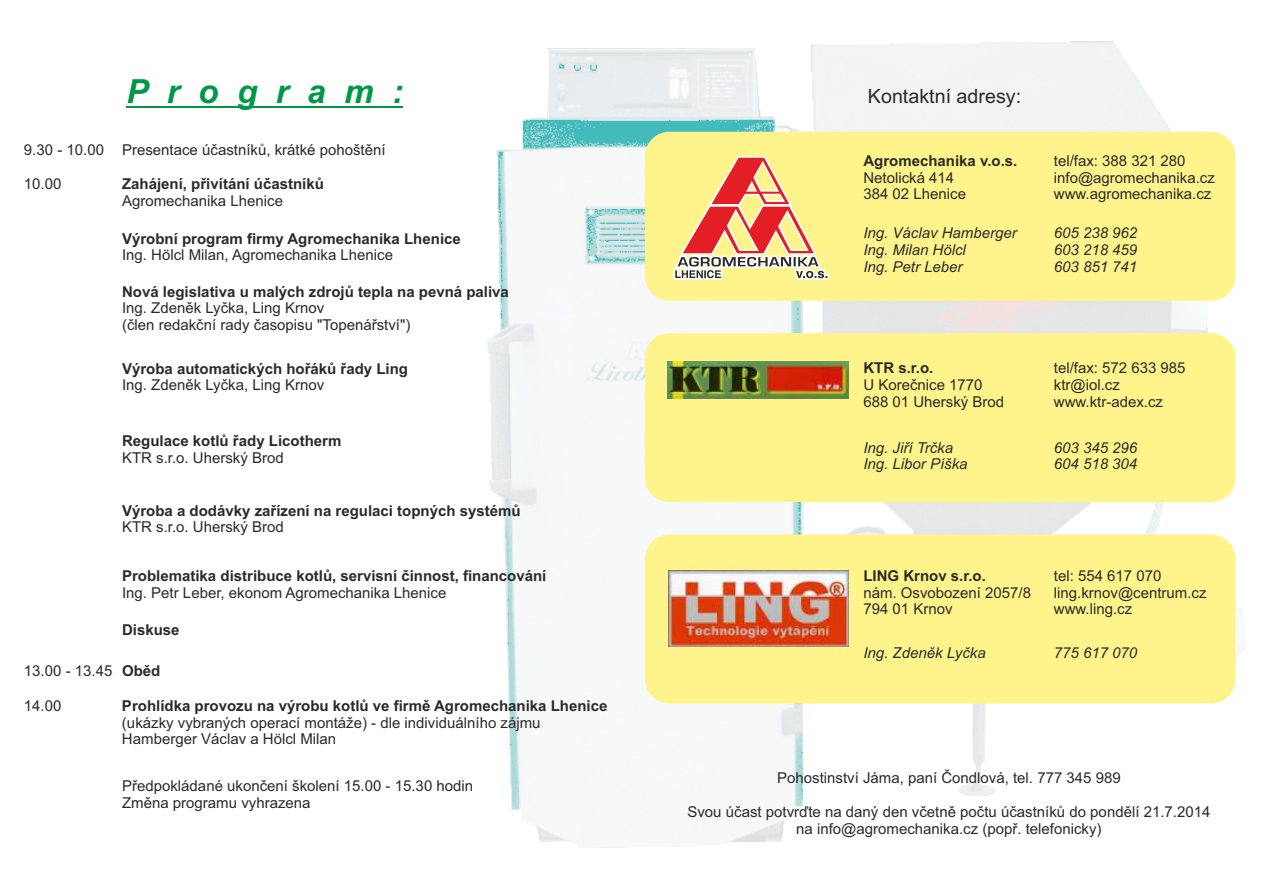
<style>
.page{position:relative;width:1263px;height:893px;background:#fff}
.page>*{position:absolute;margin:0;border:0;box-sizing:border-box;transform-origin:0 0}
.t1{font:italic 700 33.15px "Arial";letter-spacing:.555em;color:#009846}
.t2{font:19.65px "Arial";color:#2b2a29}
.t3{font:15px/16.8px "Arial";color:#2b2a29}
.t4{font:700 15px "Arial";color:#2b2a29}
.t5{font:italic 15px/16.8px "Arial";color:#2b2a29}
.s1{font-weight:700}
</style>
<div class="page">
<img style="left:487px;top:41px;width:756px;height:807px">
<div style="left:645px;top:333px;width:590px;height:169px;background:#fff48c;border-radius:24px"></div>
<div style="left:645px;top:535px;width:590px;height:168px;background:#fff48c;border-radius:24px"></div>
<div style="left:645px;top:132px;width:590px;height:169px;background:#fff48c;border-radius:24px"></div>
<hr style="left:126px;top:106px;width:277px;height:2px;background:#009846">
<svg style="left:673px;top:156px;width:156px;height:124px"></svg>
<img style="left:668px;top:571px;width:181px;height:76px">
<img style="left:668px;top:362px;width:181px;height:36px">
<h1 class="t1" style="left:126px;top:79px;width:278px">Program:</h1>
<p class="t3" style="left:24px;top:142px;width:363px">9.30 - 10.00 Presentace účastníků, krátké pohoštění</p>
<p class="t3" style="left:24px;top:177px;width:39px">10.00</p>
<p class="t4" style="left:122px;top:178px;width:203px">Zahájení, přivítání účastníků</p>
<p class="t3" style="left:122px;top:193px;width:162px">Agromechanika Lhenice</p>
<p class="t4" style="left:122px;top:233px;width:340px">Výrobní program firmy Agromechanika Lhenice</p>
<p class="t3" style="left:122px;top:248px;width:272px">Ing. Hölcl Milan, Agromechanika Lhenice</p>
<p class="t4" style="left:122px;top:286px;width:388px">Nová legislativa u malých zdrojů tepla na pevná paliva</p>
<p class="t3" style="left:122px;top:301px;width:290px">Ing. Zdeněk Lyčka, Ling Krnov<br>(člen redakční rady časopisu "Topenářství")</p>
<p class="t4" style="left:122px;top:363px;width:287px">Výroba automatických hořáků řady Ling</p>
<p class="t3" style="left:122px;top:378px;width:204px">Ing. Zdeněk Lyčka, Ling Krnov</p>
<p class="t4" style="left:122px;top:435px;width:221px">Regulace kotlů řady Licotherm</p>
<p class="t3" style="left:122px;top:450px;width:163px">KTR s.r.o. Uherský Brod</p>
<p class="t4" style="left:122px;top:505px;width:400px">Výroba a dodávky zařízení na regulaci topných systémů</p>
<p class="t3" style="left:122px;top:520px;width:163px">KTR s.r.o. Uherský Brod</p>
<p class="t4" style="left:122px;top:570px;width:426px">Problematika distribuce kotlů, servisní činnost, financování</p>
<p class="t3" style="left:122px;top:585px;width:326px">Ing. Petr Leber, ekonom Agromechanika Lhenice</p>
<p class="t4" style="left:122px;top:624px;width:59px">Diskuse</p>
<p class="t3" style="left:24px;top:663px;width:138px">13.00 - 13.45 <span class="s1">Oběd</span></p>
<p class="t3" style="left:24px;top:699px;width:39px">14.00</p>
<p class="t4" style="left:122px;top:700px;width:487px">Prohlídka provozu na výrobu kotlů ve firmě Agromechanika Lhenice</p>
<p class="t3" style="left:122px;top:715px;width:420px">(ukázky vybraných operací montáže) - dle individuálního zájmu<br>Hamberger Václav a Hölcl Milan</p>
<p class="t3" style="left:122px;top:779px;width:353px">Předpokládané ukončení školení 15.00 - 15.30 hodin<br>Změna programu vyhrazena</p>
<h2 class="t2" style="left:868px;top:89px;width:155px">Kontaktní adresy:</h2>
<p class="t4" style="left:863px;top:155px;width:155px">Agromechanika v.o.s.</p>
<p class="t3" style="left:863px;top:170px;width:104px">Netolická 414<br>384 02 Lhenice</p>
<p class="t5" style="left:863px;top:226px;width:155px">Ing. Václav Hamberger<br>Ing. Milan Hölcl<br>Ing. Petr Leber</p>
<p class="t3" style="left:1054px;top:154px;width:163px">tel/fax: 388 321 280 info@agromechanika.cz www.agromechanika.cz</p>
<p class="t5" style="left:1054px;top:226px;width:85px;text-align:justify">605 238 962<br>603 218 459<br>603 851 741</p>
<p class="t4" style="left:863px;top:362px;width:72px">KTR s.r.o.</p>
<p class="t3" style="left:863px;top:378px;width:142px">U Korečnice 1770<br>688 01 Uherský Brod</p>
<p class="t5" style="left:863px;top:440px;width:106px">Ing. Jiří Trčka<br>Ing. Libor Píška</p>
<p class="t3" style="left:1054px;top:361px;width:133px">tel/fax: 572 633 985 ktr@iol.cz www.ktr-adex.cz</p>
<p class="t5" style="left:1054px;top:440px;width:85px">603 345 296<br>604 518 304</p>
<p class="t4" style="left:863px;top:570px;width:124px">LING Krnov s.r.o.</p>
<p class="t3" style="left:863px;top:585px;width:169px">nám. Osvobození 2057/8<br>794 01 Krnov</p>
<p class="t5" style="left:863px;top:645px;width:124px">Ing. Zdeněk Lyčka</p>
<p class="t3" style="left:1054px;top:569px;width:154px">tel: 554 617 070 ling.krnov@centrum.cz www.ling.cz</p>
<p class="t5" style="left:1054px;top:645px;width:85px">775 617 070</p>
<p class="t3" style="left:777px;top:771px;width:345px">Pohostinství Jáma, paní Čondlová, tel. 777 345 989</p>
<p class="t3" style="left:687px;top:804px;width:524px;text-align:center">Svou účast potvrďte na daný den včetně počtu účastníků do pondělí 21.7.2014 na info@agromechanika.cz (popř. telefonicky)</p>
</div>
